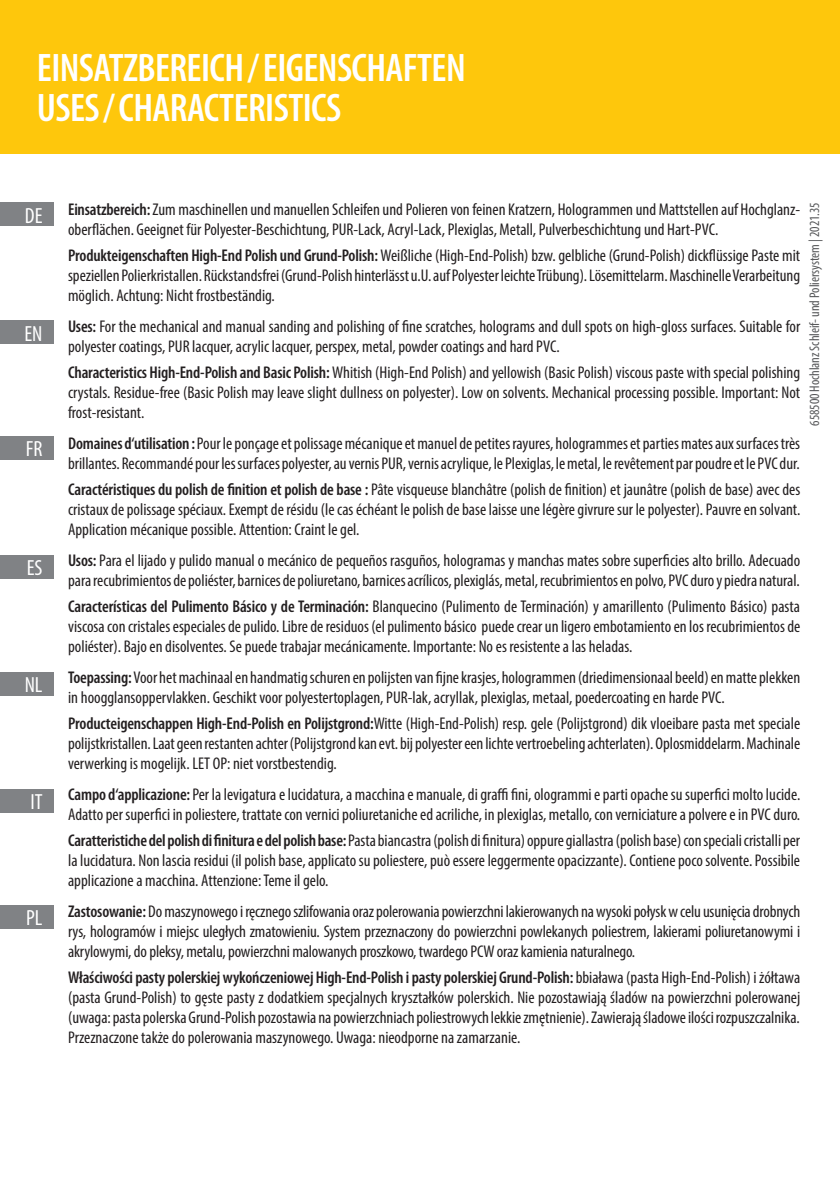
<style>
.page{position:relative;width:840px;height:1191px;background:#fff}
.page>*{position:absolute;margin:0;border:0;box-sizing:border-box;transform-origin:0 0}
.t1{font:600 condensed 40px/40px "Myriad Pro";letter-spacing:-.015em;color:#fff}
.t2{font:condensed 22px "Myriad Pro";color:#fff}
.t3{font:condensed 17px/20px "Myriad Pro";color:#231f20;text-align:justify}
.t4{font:condensed 14px "Myriad Pro";letter-spacing:-.005em;color:#57585a}
.s1{font-weight:600}
</style>
<div class="page">
<div style="left:0;top:0;width:839px;height:153px;background:#fec70c"></div>
<div style="left:0;top:320px;width:54px;height:24px;background:#808285"></div>
<div style="left:0;top:436px;width:54px;height:24px;background:#808285"></div>
<div style="left:0;top:554px;width:54px;height:24px;background:#808285"></div>
<div style="left:0;top:672px;width:54px;height:23px;background:#808285"></div>
<div style="left:0;top:789px;width:54px;height:23px;background:#808285"></div>
<div style="left:0;top:904px;width:54px;height:24px;background:#808285"></div>
<div style="left:0;top:202px;width:54px;height:24px;background:#808285"></div>
<h1 class="t1" style="left:37px;top:48px;width:430px">EINSATZBEREICH/EIGENSCHAFTEN<br>USES/CHARACTERISTICS</h1>
<p class="t2" style="left:25px;top:202px;width:19px">DE</p>
<p class="t4" style="left:805px;top:426px;width:225px;rotate:-90deg">658500 Hochlanz Schleif- und Poliersystem | 2021.35</p>
<p class="t3" style="left:68px;top:199px;width:733px"><span class="s1">Einsatzbereich:</span> Zum maschinellen und manuellen Schleifen und Polieren von feinen Kratzern, Hologrammen und Mattstellen auf Hochglanz&shy;oberflächen. Geeignet für Polyester-Beschichtung, PUR-Lack, Acryl-Lack, Plexiglas, Metall, Pulverbeschichtung und Hart-PVC.</p>
<p class="t3" style="left:68px;top:245px;width:733px"><span class="s1">Produkteigenschaften High-End Polish und Grund-Polish:</span> Weißliche (High-End-Polish) bzw. gelbliche (Grund-Polish) dickflüssige Paste mit speziellen Polierkristallen. Rückstandsfrei (Grund-Polish hinterlässt u.U. auf Polyester leichte Trübung). Lösemittelarm. Maschinelle Verarbeitung möglich. Achtung: Nicht frostbeständig.</p>
<p class="t3" style="left:68px;top:316px;width:733px"><span class="s1">Uses:</span> For the mechanical and manual sanding and polishing of fine scratches, holograms and dull spots on high-gloss surfaces. Suitable for polyester coatings, PUR lacquer, acrylic lacquer, perspex, metal, powder coatings and hard PVC.</p>
<p class="t3" style="left:68px;top:362px;width:733px"><span class="s1">Characteristics High-End-Polish and Basic Polish:</span> Whitish (High-End Polish) and yellowish (Basic Polish) viscous paste with special polishing crystals. Residue-free (Basic Polish may leave slight dullness on polyester). Low on solvents. Mechanical processing possible. Important: Not frost-resistant.</p>
<p class="t3" style="left:68px;top:433px;width:733px"><span class="s1">Domaines d‘utilisation :</span> Pour le ponçage et polissage mécanique et manuel de petites rayures, hologrammes et parties mates aux surfaces très brillantes. Recommandé pour les surfaces polyester, au vernis PUR, vernis acrylique, le Plexiglas, le metal, le revêtement par poudre et le PVC dur.</p>
<p class="t3" style="left:68px;top:479px;width:733px"><span class="s1">Caractéristiques du polish de finition et polish de base :</span> Pâte visqueuse blanchâtre (polish de finition) et jaunâtre (polish de base) avec des cristaux de polissage spéciaux. Exempt de résidu (le cas échéant le polish de base laisse une légère givrure sur le polyester). Pauvre en solvant.<br>Application mécanique possible. Attention: Craint le gel.</p>
<p class="t3" style="left:68px;top:550px;width:733px"><span class="s1">Usos:</span> Para el lijado y pulido manual o mecánico de pequeños rasguños, hologramas y manchas mates sobre superficies alto brillo. Adecuado para recubrimientos de poliéster, barnices de poliuretano, barnices acrílicos, plexiglás, metal, recubrimientos en polvo, PVC duro y piedra natural.</p>
<p class="t3" style="left:68px;top:596px;width:733px"><span class="s1">Características del Pulimento Básico y de Terminación:</span> Blanquecino (Pulimento de Terminación) y amarillento (Pulimento Básico) pasta viscosa con cristales especiales de pulido. Libre de residuos (el pulimento básico puede crear un ligero embotamiento en los recubrimientos de poliéster). Bajo en disolventes. Se puede trabajar mecánicamente. Importante: No es resistente a las heladas.</p>
<p class="t3" style="left:68px;top:667px;width:733px"><span class="s1">Toepassing:</span> Voor het machinaal en handmatig schuren en polijsten van fijne krasjes, hologrammen (driedimensionaal beeld) en matte plekken in hoogglansoppervlakken. Geschikt voor polyestertoplagen, PUR-lak, acryllak, plexiglas, metaal, poedercoating en harde PVC.</p>
<p class="t3" style="left:68px;top:713px;width:733px"><span class="s1">Producteigenschappen High-End-Polish en Polijstgrond:</span>Witte (High-End-Polish) resp. gele (Polijstgrond) dik vloeibare pasta met speciale polijstkristallen. Laat geen restanten achter (Polijstgrond kan evt. bij polyester een lichte vertroebeling achterlaten). Oplosmiddelarm. Machinale verwerking is mogelijk. LET OP: niet vorstbestendig.</p>
<p class="t3" style="left:68px;top:784px;width:733px"><span class="s1">Campo d‘applicazione:</span> Per la levigatura e lucidatura, a macchina e manuale, di graffi fini, ologrammi e parti opache su superfici molto lucide.<br>Adatto per superfici in poliestere, trattate con vernici poliuretaniche ed acriliche, in plexiglas, metallo, con verniciature a polvere e in PVC duro.</p>
<p class="t3" style="left:68px;top:830px;width:733px"><span class="s1">Caratteristiche del polish di finitura e del polish base:</span> Pasta biancastra (polish di finitura) oppure giallastra (polish base) con speciali cristalli per la lucidatura. Non lascia residui (il polish base, applicato su poliestere, può essere leggermente opacizzante). Contiene poco solvente. Possibile applicazione a macchina. Attenzione: Teme il gelo.</p>
<p class="t3" style="left:68px;top:901px;width:733px"><span class="s1">Zastosowanie:</span> Do maszynowego i ręcznego szlifowania oraz polerowania powierzchni lakierowanych na wysoki połysk w celu usunięcia drobnych rys, hologramów i miejsc uległych zmatowieniu. System przeznaczony do powierzchni powlekanych poliestrem, lakierami poliuretanowymi i akrylowymi, do pleksy, metalu, powierzchni malowanych proszkowo, twardego PCW oraz kamienia naturalnego.</p>
<p class="t3" style="left:68px;top:967px;width:733px"><span class="s1">Właściwości pasty polerskiej wykończeniowej High-End-Polish i pasty polerskiej Grund-Polish:</span> bbiaława (pasta High-End-Polish) i żółtawa (pasta Grund-Polish) to gęste pasty z dodatkiem specjalnych kryształków polerskich. Nie pozostawiają śladów na powierzchni polerowanej (uwaga: pasta polerska Grund-Polish pozostawia na powierzchniach poliestrowych lekkie zmętnienie). Zawierają śladowe ilości rozpuszczalnika.<br>Przeznaczone także do polerowania maszynowego. Uwaga: nieodporne na zamarzanie.</p>
<p class="t2" style="left:25px;top:320px;width:20px">EN</p>
<p class="t2" style="left:26px;top:435px;width:18px">FR</p>
<p class="t2" style="left:27px;top:554px;width:17px">ES</p>
<p class="t2" style="left:25px;top:671px;width:19px">NL</p>
<p class="t2" style="left:30px;top:788px;width:14px">IT</p>
<p class="t2" style="left:26px;top:904px;width:18px">PL</p>
</div>
